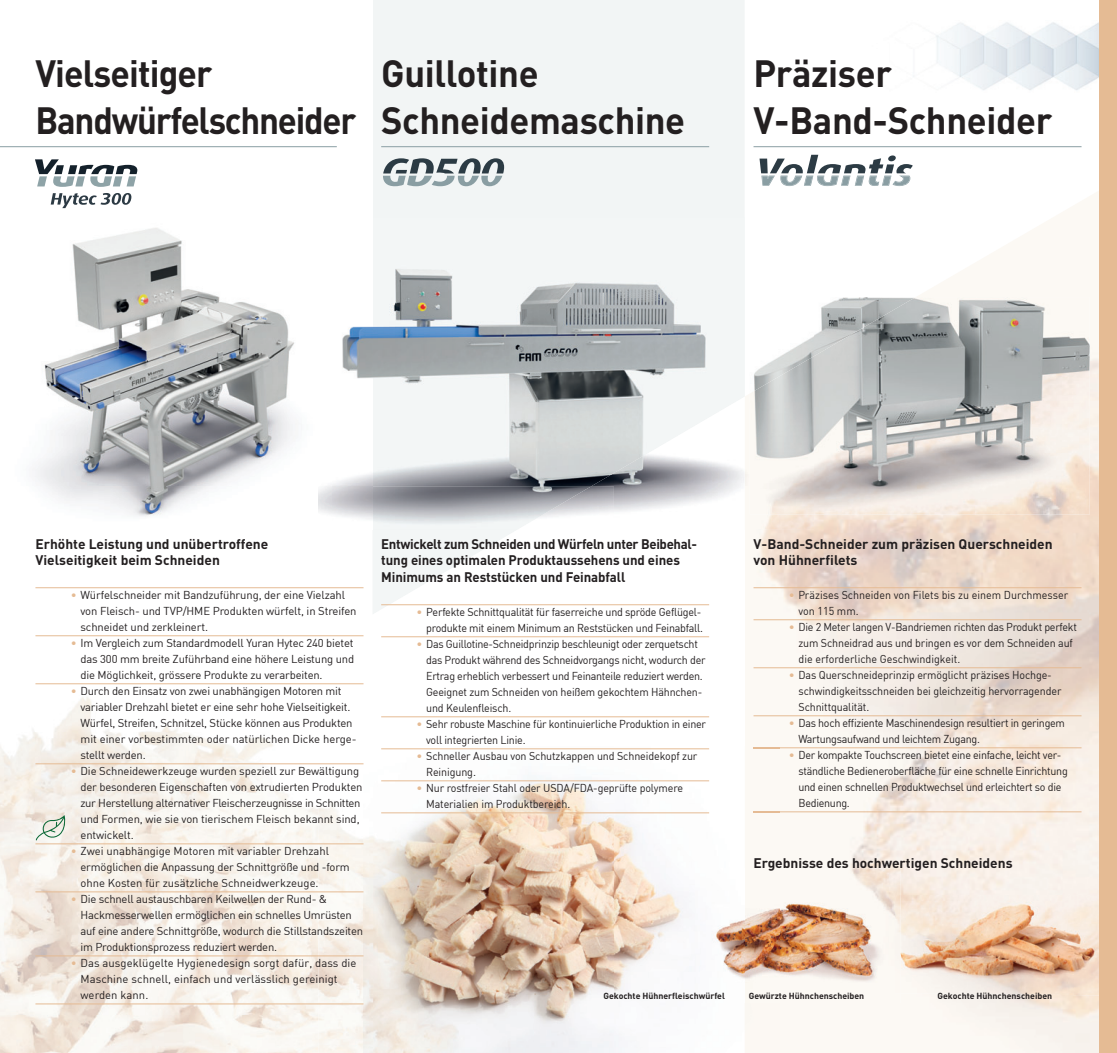
<style>
.page{position:relative;width:1117px;height:1053px;background:#fff}
.page>*{position:absolute;margin:0;border:0;box-sizing:border-box;transform-origin:0 0}
.t1{font:700 37.5px/46.8px "DIN";letter-spacing:-.01em;color:#231f20}
.t2{font:700 37.5px/46.8px "DIN";letter-spacing:-.035em;color:#231f20;scale:.95 1}
.t3{font:700 13.75px/16.5px "DIN";color:#231f20}
.t4{font:700 13.75px/16.5px "DIN";color:#231f20;scale:.96 1}
.t5{font:11.25px/16px "DIN";letter-spacing:-.02em;color:#231f20;scale:.95 1}
.t6{font:11.25px/16px "DIN";letter-spacing:-.02em;color:#231f20}
.t7{font:11.25px/16px "DIN";color:#231f20}
.t8{font:11.25px/16px "DIN";letter-spacing:.005em;color:#231f20}
.t9{font:11.25px/16px "DIN";color:#231f20;scale:.95 1}
.t10{font:700 8.75px "DIN";color:#231f20}
.s1{color:#e5bb94}
</style>
<div class="page">
<svg style="left:373px;top:0;width:371px;height:606px;fill:#f2f5f5"></svg>
<img style="left:913px;top:22px;width:185px;height:68px">
<hr style="left:753px;top:146px;width:328px;height:1px;background:#8a9ea3">
<svg style="left:1098px;top:22px;width:1px;height:1030px"></svg>
<hr style="left:381px;top:146px;width:328px;height:1px;background:#8a9ea3">
<img style="left:744px;top:217px;width:1px;height:176px">
<img style="left:744px;top:393px;width:69px;height:136px">
<img style="left:613px;top:486px;width:131px;height:43px">
<img style="left:331px;top:217px;width:413px;height:269px">
<img style="left:778px;top:868px;width:122px;height:134px">
<hr style="left:0;top:146px;width:337px;height:1px;background:#8a9ea3">
<img style="left:900px;top:894px;width:199px;height:101px">
<img style="left:894px;top:894px;width:6px;height:99px">
<hr style="left:753px;top:587px;width:328px;height:1px;background:#e5bb94">
<hr style="left:753px;top:619px;width:328px;height:1px;background:#e5bb94">
<hr style="left:753px;top:667px;width:328px;height:1px;background:#e5bb94">
<hr style="left:753px;top:715px;width:328px;height:1px;background:#e5bb94">
<hr style="left:753px;top:747px;width:328px;height:1px;background:#e5bb94">
<hr style="left:753px;top:811px;width:328px;height:1px;background:#e5bb94">
<img style="left:813px;top:297px;width:276px;height:217px">
<img style="left:780px;top:336px;width:33px;height:20px">
<img style="left:749px;top:356px;width:64px;height:158px">
<svg style="left:758px;top:434px;width:14px;height:1px"></svg>
<svg style="left:759px;top:155px;width:153px;height:31px"></svg>
<svg style="left:383px;top:158px;width:121px;height:28px"></svg>
<div style="left:1099px;top:0;width:17px;height:1052px;background:#e5bb94"></div>
<img style="left:381px;top:529px;width:232px;height:189px">
<img style="left:373px;top:529px;width:145px;height:85px">
<img style="left:0;top:588px;width:318px;height:464px">
<img style="left:318px;top:587px;width:46px;height:465px">
<img style="left:590px;top:486px;width:23px;height:43px">
<img style="left:372px;top:486px;width:218px;height:43px">
<img style="left:363px;top:746px;width:415px;height:306px">
<img style="left:699px;top:868px;width:45px;height:134px">
<svg style="left:753px;top:747px;width:25px;height:1px"></svg>
<svg style="left:753px;top:811px;width:25px;height:1px"></svg>
<img style="left:35px;top:195px;width:296px;height:321px">
<svg style="left:51px;top:193px;width:80px;height:15px"></svg>
<svg style="left:35px;top:159px;width:102px;height:28px"></svg>
<hr style="left:381px;top:604px;width:328px;height:1px;background:#e5bb94">
<hr style="left:381px;top:636px;width:328px;height:1px;background:#e5bb94">
<hr style="left:381px;top:716px;width:328px;height:1px;background:#e5bb94">
<hr style="left:381px;top:748px;width:328px;height:1px;background:#e5bb94">
<hr style="left:381px;top:780px;width:328px;height:1px;background:#e5bb94">
<hr style="left:381px;top:812px;width:328px;height:1px;background:#e5bb94">
<svg style="left:36px;top:815px;width:29px;height:25px"></svg>
<hr style="left:35px;top:587px;width:328px;height:1px;background:#e5bb94">
<hr style="left:35px;top:635px;width:328px;height:1px;background:#e5bb94">
<hr style="left:35px;top:683px;width:328px;height:1px;background:#e5bb94">
<hr style="left:35px;top:763px;width:328px;height:1px;background:#e5bb94">
<hr style="left:35px;top:843px;width:328px;height:1px;background:#e5bb94">
<hr style="left:35px;top:891px;width:328px;height:1px;background:#e5bb94">
<hr style="left:35px;top:955px;width:328px;height:1px;background:#e5bb94">
<hr style="left:35px;top:1003px;width:328px;height:1px;background:#e5bb94">
<p class="t2" style="left:35px;top:54px;width:339px">Vielseitiger<br>Bandwürfelschneider</p>
<p class="t1" style="left:381px;top:54px;width:159px">Guillotine</p>
<p class="t1" style="left:381px;top:101px;width:305px">Schneidemaschine</p>
<p class="t1" style="left:753px;top:54px;width:300px">Präziser<br>V-Band-Schneider</p>
<p class="t3" style="left:35px;top:537px;width:234px">Erhöhte Leistung und unübertroffene<br>Vielseitigkeit beim Schneiden</p>
<p class="t6" style="left:80px;top:588px;width:277px;text-indent:-10px"><span class="s1">•</span> Würfelschneider mit Bandzuführung, der eine Vielzahl von Fleisch- und TVP/HME Produkten würfelt, in Streifen schneidet und zerkleinert.</p>
<p class="t6" style="left:80px;top:636px;width:275px;text-align:justify;text-indent:-10px"><span class="s1">•</span> Im Vergleich zum Standardmodell Yuran Hytec 240 bietet das 300 mm breite Zuführband eine höhere Leistung und die Möglichkeit, grössere Produkte zu verarbeiten.</p>
<p class="t6" style="left:80px;top:684px;width:277px;text-indent:-10px"><span class="s1">•</span> Durch den Einsatz von zwei unabhängigen Motoren mit variabler Drehzahl bietet er eine sehr hohe Vielseitigkeit.<br>Würfel, Streifen, Schnitzel, Stücke können aus Produkten mit einer vorbestimmten oder natürlichen Dicke herge&shy;stellt werden.</p>
<p class="t6" style="left:80px;top:764px;width:283px;text-indent:-10px"><span class="s1">•</span> Die Schneidewerkzeuge wurden speziell zur Bewältigung der besonderen Eigenschaften von extrudierten Produkten zur Herstellung alternativer Fleischerzeugnisse in Schnitten und Formen, wie sie von tierischem Fleisch bekannt sind, entwickelt.</p>
<p class="t7" style="left:80px;top:844px;width:271px;text-indent:-10px"><span class="s1">•</span> Zwei unabhängige Motoren mit variabler Drehzahl ermöglichen die Anpassung der Schnittgröße und -form ohne Kosten für zusätzliche Schneidwerkzeuge.</p>
<p class="t6" style="left:80px;top:892px;width:284px;text-indent:-10px"><span class="s1">•</span> Die schnell austauschbaren Keilwellen der Rund- &amp; Hackmesserwellen ermöglichen ein schnelles Umrüsten auf eine andere Schnittgröße, wodurch die Stillstandszeiten im Produktionsprozess reduziert werden.</p>
<p class="t8" style="left:80px;top:956px;width:277px;text-indent:-10px"><span class="s1">•</span> Das ausgeklügelte Hygienedesign sorgt dafür, dass die<br>Maschine schnell, einfach und verlässlich gereinigt werden kann.</p>
<p class="t4" style="left:381px;top:537px;width:330px">Entwickelt zum Schneiden und Würfeln unter Beibehal&shy;tung eines optimalen Produktaussehens und eines<br>Minimums an Reststücken und Feinabfall</p>
<p class="t5" style="left:416px;top:605px;width:303px;text-align:right"><span class="s1">•</span> Perfekte Schnittqualität für faserreiche und spröde Geflügel&shy;produkte mit einem Minimum an Reststücken und Feinabfall.</p>
<p class="t5" style="left:426px;top:637px;width:295px;text-indent:-10px"><span class="s1">•</span> Das Guillotine-Schneidprinzip beschleunigt oder zerquetscht das Produkt während des Schneidvorgangs nicht, wodurch der Ertrag erheblich verbessert und Feinanteile reduziert werden.<br>Geeignet zum Schneiden von heißem gekochtem Hähnchen&shy;und Keulenfleisch.</p>
<p class="t5" style="left:426px;top:717px;width:296px;text-indent:-10px"><span class="s1">•</span> Sehr robuste Maschine für kontinuierliche Produktion in einer voll integrierten Linie.</p>
<p class="t5" style="left:426px;top:749px;width:287px;text-indent:-10px"><span class="s1">•</span> Schneller Ausbau von Schutzkappen und Schneidekopf zur<br>Reinigung.</p>
<p class="t5" style="left:426px;top:781px;width:272px;text-indent:-10px"><span class="s1">•</span> Nur rostfreier Stahl oder USDA/FDA-geprüfte polymere<br>Materialien im Produktbereich.</p>
<p class="t10" style="left:603px;top:992px;width:123px">Gekochte Hühnerfleischwürfel</p>
<p class="t3" style="left:753px;top:537px;width:300px">V-Band-Schneider zum präzisen Querschneiden von Hühnerfilets</p>
<p class="t9" style="left:798px;top:588px;width:285px;text-indent:-10px"><span class="s1">•</span> Präzises Schneiden von Filets bis zu einem Durchmesser von 115 mm.</p>
<p class="t5" style="left:798px;top:620px;width:294px;text-indent:-10px"><span class="s1">•</span> Die 2 Meter langen V-Bandriemen richten das Produkt perfekt zum Schneidrad aus und bringen es vor dem Schneiden auf die erforderliche Geschwindigkeit.</p>
<p class="t5" style="left:798px;top:668px;width:278px;text-indent:-10px"><span class="s1">•</span> Das Querschneideprinzip ermöglicht präzises Hoch ge - schwindigkeitsschneiden bei gleichzeitig hervorragender<br>Schnittqualität.</p>
<p class="t5" style="left:798px;top:716px;width:282px;text-indent:-10px"><span class="s1">•</span> Das hoch effiziente Maschinendesign resultiert in geringem<br>Wartungsaufwand und leichtem Zugang.</p>
<p class="t5" style="left:798px;top:748px;width:285px;text-indent:-10px"><span class="s1">•</span> Der kompakte Touchscreen bietet eine einfache, leicht ver&shy;ständliche Bedieneroberfläche für eine schnelle Einrichtung und einen schnellen Produktwechsel und erleichtert so die Bedienung.</p>
<p class="t3" style="left:753px;top:855px;width:260px">Ergebnisse des hochwertigen Schneidens</p>
<p class="t10" style="left:748px;top:992px;width:117px">Gewürzte Hühnchenscheiben</p>
<p class="t10" style="left:937px;top:992px;width:116px">Gekochte Hühnchenscheiben</p>
</div>
